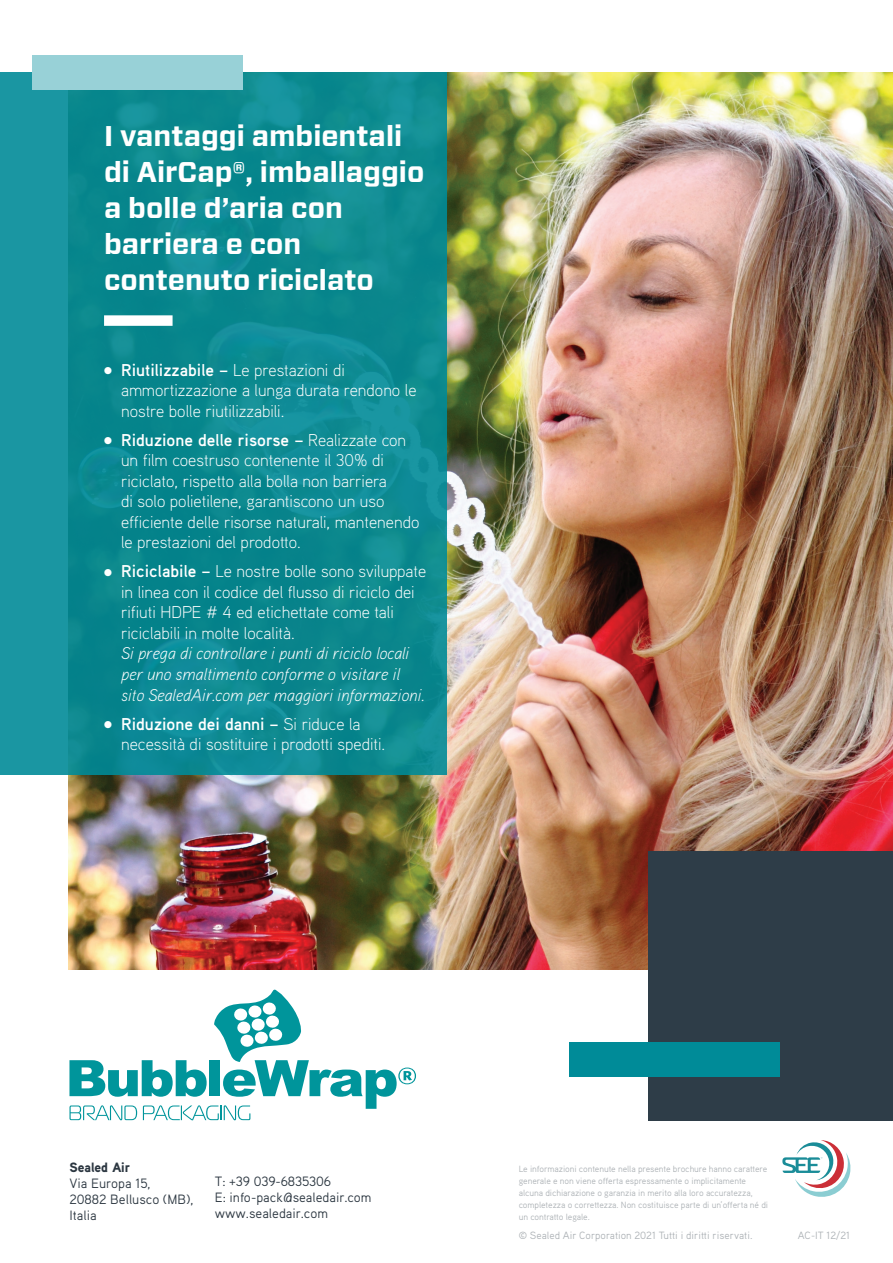
<style>
.page{position:relative;width:893px;height:1263px;background:#fff}
.page>*{position:absolute;margin:0;border:0;box-sizing:border-box;transform-origin:0 0}
.t1{font:700 28.5px/36px "Forza";color:#fff}
.t2{font:300 17.1px/20.5px "Aaux Pro OT";color:#fff}
.t3{font:italic 300 17.1px/20.5px "Aaux Pro OT";letter-spacing:-.01em;color:#fff}
.t4{font:13.5px/16.2px "Aaux Pro OT";color:#2c3741}
.t5{font:900 13.5px "Aaux Pro OT";color:#2c3741}
.t6{font:10.5px "Aaux Pro OT";color:#adb2b6}
.t7{font:9px/12px "Aaux Pro OT";letter-spacing:-.01em;color:#adb2b6}
.s1{font-weight:700}
</style>
<div class="page">
<img style="left:68px;top:72px;width:825px;height:897px">
<svg style="left:0;top:72px;width:447px;height:702px;background:#0e8b93"></svg>
<svg style="left:69px;top:990px;width:347px;height:130px"></svg>
<svg style="left:782px;top:1140px;width:68px;height:57px"></svg>
<div style="left:32px;top:55px;width:211px;height:34px;background:#98d1d7"></div>
<div style="left:104px;top:315px;width:69px;height:11px;background:#fff"></div>
<div style="left:648px;top:851px;width:245px;height:270px;background:#2e3d48"></div>
<div style="left:569px;top:1042px;width:210px;height:34px;background:#008b98"></div>
<h1 class="t1" style="left:104px;top:119px;width:322px">I vantaggi ambientali di AirCap®, imballaggio a bolle d’aria con barriera e con contenuto riciclato</h1>
<p class="t2" style="left:121px;top:359px;width:297px;text-indent:-17px">● <span class="s1">Riutilizzabile –</span> Le prestazioni di ammortizzazione a lunga durata rendono le nostre bolle riutilizzabili.</p>
<p class="t2" style="left:121px;top:429px;width:300px;text-indent:-17px">● <span class="s1">Riduzione delle risorse –</span> Realizzate con un film coestruso contenente il 30% di riciclato, rispetto alla bolla non barriera<br>di solo polietilene, garantiscono un uso efficiente delle risorse naturali, mantenendo le prestazioni del prodotto.</p>
<p class="t2" style="left:121px;top:561px;width:307px;text-indent:-17px">● <span class="s1">Riciclabile –</span> Le nostre bolle sono sviluppate in linea con il codice del flusso di riciclo dei rifiuti HDPE # 4 ed etichettate come tali riciclabili in molte località.</p>
<p class="t3" style="left:121px;top:643px;width:305px">Si prega di controllare i punti di riciclo locali per uno smaltimento conforme o visitare il sito SealedAir.com per maggiori informazioni.</p>
<p class="t2" style="left:121px;top:713px;width:266px;text-indent:-17px">● <span class="s1">Riduzione dei danni –</span> Si riduce la necessità di sostituire i prodotti spediti.</p>
<p class="t5" style="left:69px;top:1158px;width:62px">Sealed Air</p>
<p class="t4" style="left:69px;top:1175px;width:125px">Via Europa 15,<br>20882 Bellusco (MB),<br>Italia</p>
<p class="t4" style="left:215px;top:1173px;width:158px">T: +39 039-6835306<br>E: info-pack@sealedair.com www.sealedair.com</p>
<p class="t7" style="left:519px;top:1163px;width:251px">Le informazioni contenute nella presente brochure hanno carattere generale e non viene offerta espressamente o implicitamente alcuna dichiarazione o garanzia in merito alla loro accuratezza, completezza o correttezza. Non costituisce parte di un’offerta né di un contratto legale.</p>
<p class="t6" style="left:519px;top:1229px;width:235px">© Sealed Air Corporation 2021 Tutti i diritti riservati.</p>
<p class="t6" style="left:798px;top:1229px;width:54px">AC-IT 12/21</p>
</div>
